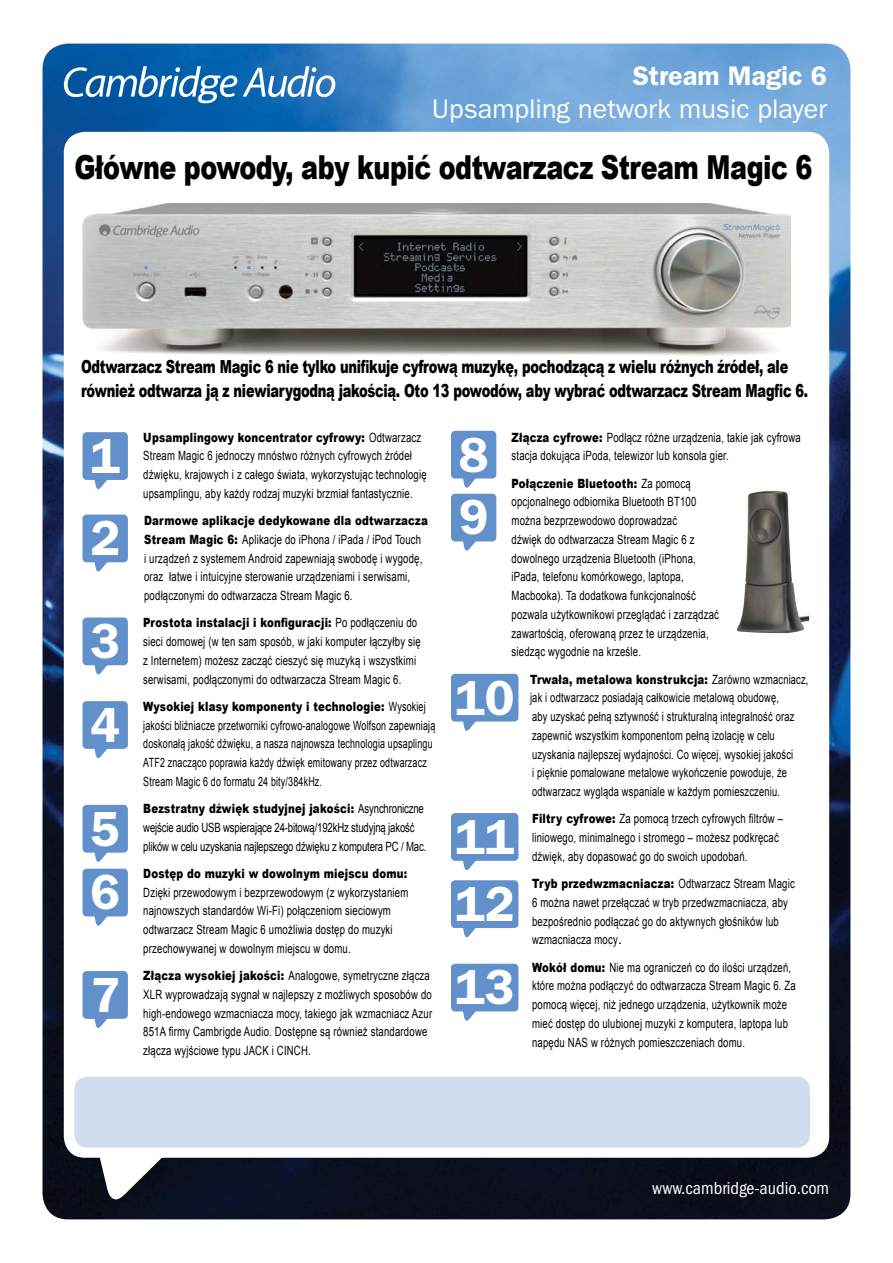
<style>
.page{position:relative;width:893px;height:1263px;background:#fff}
.page>*{position:absolute;margin:0;border:0;box-sizing:border-box;transform-origin:0 0}
.t1{font:600 49.5px/103.8px "Franklin Gothic";color:#fff}
.t2{font:900 33px "Arial";letter-spacing:-.02em;color:#000;scale:.77 1}
.t3{font:27px "Franklin Gothic";color:#fff}
.t4{font:600 27px "Franklin Gothic";color:#fff}
.t5{font:900 18px/24px "Arial";letter-spacing:-.02em;color:#000;scale:.72 1}
.t6{font:condensed 18px "Franklin Gothic";color:#fff}
.t7{font:12.75px/18.8px "Arial";letter-spacing:.02em;color:#000;scale:.75 1}
.t8{font:12.75px/18.8px "Arial";letter-spacing:.02em;color:#000;scale:.7 1}
.t9{font:12.75px/18.8px "Arial";letter-spacing:-.015em;color:#000;scale:.75 1}
.t10{font:900 12.75px "Arial";letter-spacing:.02em;color:#000;scale:.8 1}
.s1{font-weight:900}
.s2{font-family:"Franklin Gothic"}
</style>
<div class="page">
<img style="left:43px;top:44px;width:807px;height:1175px">
<svg style="left:243px;top:66px;width:92px;height:31px"></svg>
<svg style="left:64px;top:66px;width:173px;height:37px"></svg>
<div style="left:64px;top:132px;width:765px;height:1026px;background:#fff;border-radius:21px"></div>
<svg style="left:98px;top:1157px;width:73px;height:43px"></svg>
<img style="left:82px;top:203px;width:709px;height:153px">
<div style="left:74px;top:1076px;width:736px;height:72px;background:#cfddef;border-radius:13px"></div>
<div style="left:82px;top:432px;width:46px;height:48px;background:#6190cb;border-radius:4px"></div>
<svg style="left:94px;top:480px;width:13px;height:9px"></svg>
<div style="left:82px;top:701px;width:46px;height:48px;background:#6190cb;border-radius:4px"></div>
<svg style="left:93px;top:748px;width:22px;height:10px"></svg>
<div style="left:82px;top:805px;width:46px;height:48px;background:#6190cb;border-radius:4px"></div>
<svg style="left:93px;top:852px;width:22px;height:10px"></svg>
<div style="left:82px;top:617px;width:46px;height:48px;background:#6190cb;border-radius:4px"></div>
<svg style="left:93px;top:665px;width:22px;height:10px"></svg>
<div style="left:82px;top:971px;width:46px;height:48px;background:#6190cb;border-radius:4px"></div>
<svg style="left:93px;top:1018px;width:22px;height:10px"></svg>
<div style="left:82px;top:869px;width:46px;height:47px;background:#6190cb;border-radius:4px"></div>
<svg style="left:93px;top:916px;width:22px;height:10px"></svg>
<div style="left:82px;top:514px;width:46px;height:48px;background:#6190cb;border-radius:4px"></div>
<svg style="left:93px;top:562px;width:22px;height:10px"></svg>
<img style="left:737px;top:491px;width:72px;height:142px">
<div style="left:451px;top:431px;width:45px;height:47px;background:#6190cb;border-radius:4px"></div>
<svg style="left:461px;top:478px;width:23px;height:10px"></svg>
<div style="left:451px;top:494px;width:45px;height:47px;background:#6190cb;border-radius:4px"></div>
<svg style="left:461px;top:541px;width:23px;height:10px"></svg>
<div style="left:451px;top:813px;width:67px;height:48px;background:#6190cb;border-radius:4px"></div>
<svg style="left:461px;top:860px;width:23px;height:10px"></svg>
<div style="left:451px;top:880px;width:67px;height:48px;background:#6190cb;border-radius:4px"></div>
<svg style="left:463px;top:928px;width:13px;height:9px"></svg>
<div style="left:451px;top:674px;width:67px;height:47px;background:#6190cb;border-radius:4px"></div>
<svg style="left:461px;top:721px;width:23px;height:10px"></svg>
<div style="left:451px;top:964px;width:67px;height:47px;background:#6190cb;border-radius:4px"></div>
<svg style="left:461px;top:1011px;width:23px;height:10px"></svg>
<h3 class="t4" style="left:633px;top:60px;width:196px">Stream Magic 6</h3>
<h3 class="t3" style="left:432px;top:93px;width:397px">Upsampling network music player</h3>
<h2 class="t2" style="left:75px;top:143px;width:960px">Główne powody, aby kupić odtwarzacz Stream Magic 6</h2>
<h3 class="t5" style="left:81px;top:354px;width:1011px">Odtwarzacz Stream Magic 6 nie tylko unifikuje cyfrową muzykę, pochodzącą z wielu różnych źródeł, ale również odtwarza ją z niewiarygodną jakością. Oto 13 powodów, aby wybrać odtwarzacz Stream Magfic 6.</h3>
<p class="t7" style="left:143px;top:428px;width:379px"><span class="s1">Upsamplingowy koncentrator cyfrowy:</span> Odtwarzacz Stream Magic 6 jednoczy mnóstwo różnych cyfrowych źródeł dźwięku, krajowych i z całego świata, wykorzystując technologię upsamplingu, aby każdy rodzaj muzyki brzmiał fantastycznie.</p>
<p class="t7" style="left:144px;top:511px;width:380px"><span class="s1">Darmowe aplikacje dedykowane dla odtwarzacza Stream Magic 6:</span> Aplikacje do iPhona / iPada / iPod Touch<br>i urządzeń z systemem Android zapewniają swobodę i wygodę, oraz łatwe i intuicyjne sterowanie urządzeniami i serwisami, podłączonymi do odtwarzacza Stream Magic 6.</p>
<p class="t7" style="left:143px;top:614px;width:372px"><span class="s1">Prostota instalacji i konfiguracji:</span> Po podłączeniu do sieci domowej (w ten sam sposób, w jaki komputer łączyłby się z Internetem) możesz zacząć cieszyć się muzyką i wszystkimi serwisami, podłączonymi do odtwarzacza Stream Magic 6.</p>
<p class="t8" style="left:143px;top:697px;width:419px"><span class="s1">Wysokiej klasy komponenty i technologie:</span> Wysokiej jakości bliźniacze przetworniki cyfrowo-analogowe Wolfson zapewniają doskonałą jakość dźwięku, a nasza najnowsza technologia upsaplingu ATF2 znacząco poprawia każdy dźwięk emitowany przez odtwarzacz Stream Magic 6 do formatu 24 bity/384kHz.</p>
<p class="t9" style="left:143px;top:799px;width:379px"><span class="s1">Bezstratny dźwięk studyjnej jakości:</span> Asynchroniczne wejście audio USB wspierające 24-bitową/192kHz studyjną jakość plików w celu uzyskania najlepszego dźwięku z komputera PC / Mac.</p>
<p class="t10" style="left:143px;top:864px;width:331px">Dostęp do muzyki w dowolnym miejscu domu:</p>
<p class="t7" style="left:143px;top:883px;width:355px">Dzięki przewodowym i bezprzewodowym (z wykorzystaniem najnowszych standardów Wi-Fi) połączeniom sieciowym odtwarzacz Stream Magic 6 umożliwia dostęp do muzyki przechowywanej w dowolnym miejscu w domu.</p>
<p class="t7" style="left:143px;top:966px;width:387px"><span class="s1">Złącza wysokiej jakości:</span> Analogowe, symetryczne złącza XLR wyprowadzają sygnał w najlepszy z możliwych sposobów do high-endowego wzmacniacza mocy, takiego jak wzmacniacz Azur 851A firmy Cambrigde Audio. Dostępne są również standardowe złącza wyjściowe typu JACK i CINCH.</p>
<p class="t7" style="left:512px;top:428px;width:387px"><span class="s1">Złącza cyfrowe:</span> Podłącz różne urządzenia, takie jak cyfrowa stacja dokująca iPoda, telewizor lub konsola gier.</p>
<p class="t7" style="left:512px;top:474px;width:278px"><span class="s1">Połączenie Bluetooth:</span> Za pomocą opcjonalnego odbiornika Bluetooth BT100 można bezprzewodowo doprowadzać<br>dźwięk do odtwarzacza Stream Magic 6 z dowolnego urządzenia Bluetooth (iPhona, iPada, telefonu komórkowego, laptopa, Macbooka). Ta dodatkowa funkcjonalność pozwala użytkownikowi przeglądać i zarządzać zawartością, oferowaną przez te urządzenia, siedząc wygodnie na krześle.</p>
<p class="t7" style="left:530px;top:670px;width:373px"><span class="s1">Trwała, metalowa konstrukcja:</span> Zarówno wzmacniacz, jak i odtwarzacz posiadają całkowicie metalową obudowę,<br>aby uzyskać pełną sztywność i strukturalną integralność oraz zapewnić wszystkim komponentom pełną izolację w celu uzyskania najlepszej wydajności. Co więcej, wysokiej jakości<br>i pięknie pomalowane metalowe wykończenie powoduje, że odtwarzacz wygląda wspaniale w każdym pomieszczeniu.</p>
<p class="t7" style="left:532px;top:810px;width:336px"><span class="s1">Filtry cyfrowe:</span> Za pomocą trzech cyfrowych filtrów – liniowego, minimalnego i stromego – możesz podkręcać dźwięk, aby dopasować go do swoich upodobań.</p>
<p class="t7" style="left:532px;top:874px;width:352px"><span class="s1">Tryb przedwzmacniacza:</span> Odtwarzacz Stream Magic 6 można nawet przełączać w tryb przedwzmacniacza, aby bezpośrednio podłączać go do aktywnych głośników lub wzmacniacza mocy<span class="s2">.</span></p>
<p class="t7" style="left:532px;top:958px;width:353px"><span class="s1">Wokół domu:</span> Nie ma ograniczeń co do ilości urządzeń, które można podłączyć do odtwarzacza Stream Magic 6. Za pomocą więcej, niż jednego urządzenia, użytkownik może mieć dostęp do ulubionej muzyki z komputera, laptopa lub napędu NAS w różnych pomieszczeniach domu.</p>
<h1 class="t1" style="left:459px;top:423px;width:31px;line-height:63px">8<br>9</h1>
<h1 class="t1" style="left:90px;top:404px;width:31px">1</h1>
<h1 class="t1" style="left:90px;top:486px;width:31px">2</h1>
<h1 class="t1" style="left:90px;top:589px;width:31px">3</h1>
<h1 class="t1" style="left:455px;top:646px;width:61px">10</h1>
<h1 class="t1" style="left:90px;top:673px;width:31px">4<br>5</h1>
<h1 class="t1" style="left:455px;top:803px;width:61px;line-height:67.2px">11<br>12</h1>
<h1 class="t1" style="left:90px;top:840px;width:31px">6</h1>
<h1 class="t1" style="left:455px;top:936px;width:61px">13</h1>
<h1 class="t1" style="left:90px;top:943px;width:31px">7</h1>
<h3 class="t6" style="left:652px;top:1178px;width:178px">www.cambridge-audio.com</h3>
</div>
